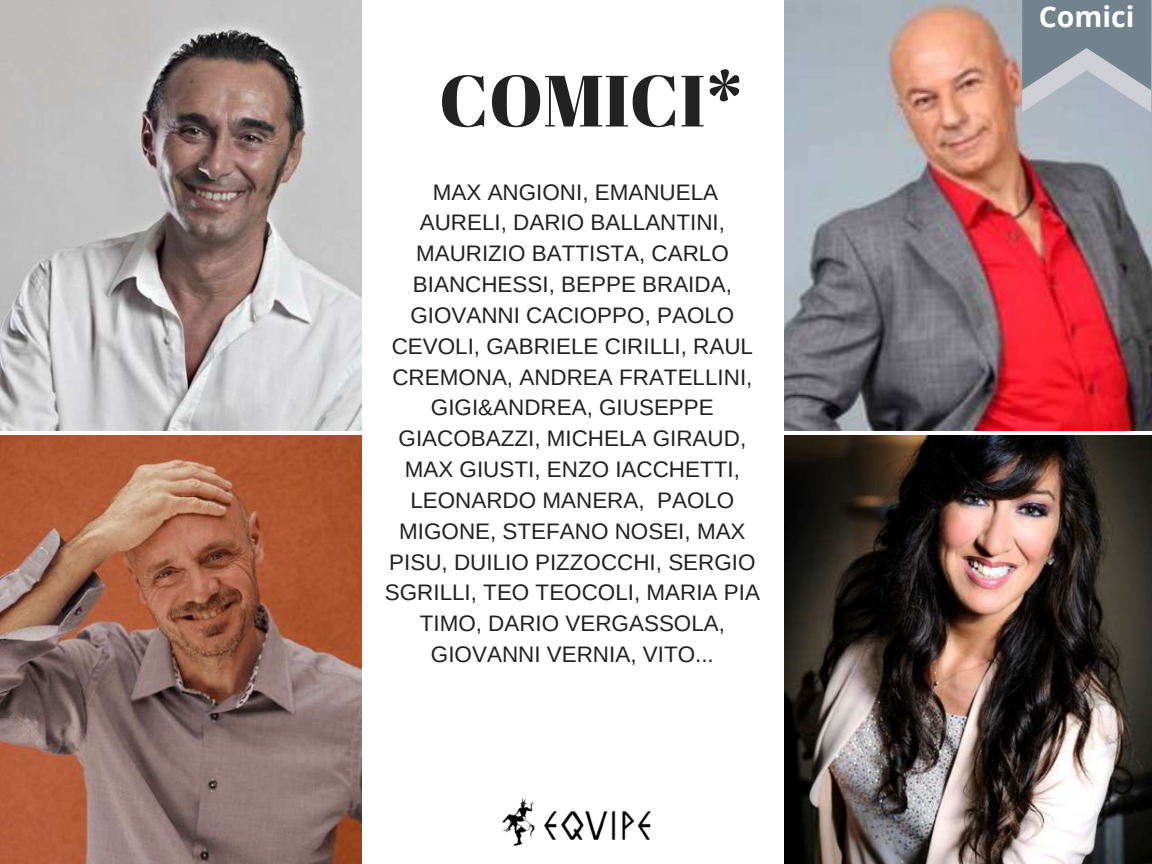
<style>
.page{position:relative;width:1152px;height:864px;background:#fff}
.page>*{position:absolute;margin:0;border:0;box-sizing:border-box;transform-origin:0 0}
.t1{font:72.45px "Abril Fatface";color:#222}
.t2{font:700 28.5px "Open Sans";color:#fff}
.t3{font:22.5px/30.9px "Arimo";color:#222;text-align:center}
</style>
<div class="page">
<img style="left:502px;top:798px;width:149px;height:48px">
<img style="left:0;top:0;width:361px;height:430px">
<img style="left:0;top:436px;width:361px;height:428px">
<img style="left:784px;top:0;width:368px;height:430px">
<img style="left:784px;top:436px;width:368px;height:428px">
<svg style="left:1022px;top:0;width:129px;height:112px;background:#8e9ba5"></svg>
<h1 class="t1" style="left:439px;top:50px;width:306px">COMICI*</h1>
<p class="t3" style="left:385px;top:176px;width:377px">MAX ANGIONI, EMANUELA<br>AURELI, DARIO BALLANTINI,<br>MAURIZIO BATTISTA, CARLO<br>BIANCHESSI, BEPPE BRAIDA,<br>GIOVANNI CACIOPPO, PAOLO<br>CEVOLI, GABRIELE CIRILLI, RAUL<br>CREMONA, ANDREA FRATELLINI,<br>GIGI&amp;ANDREA, GIUSEPPE<br>GIACOBAZZI, MICHELA GIRAUD,<br>MAX GIUSTI, ENZO IACCHETTI,<br>LEONARDO MANERA, PAOLO<br>MIGONE, STEFANO NOSEI, MAX<br>PISU, DUILIO PIZZOCCHI, SERGIO<br>SGRILLI, TEO TEOCOLI, MARIA PIA<br>TIMO, DARIO VERGASSOLA,<br>GIOVANNI VERNIA, VITO...</p>
<p class="t2" style="left:1039px;top:-3px;width:97px">Comici</p>
</div>
